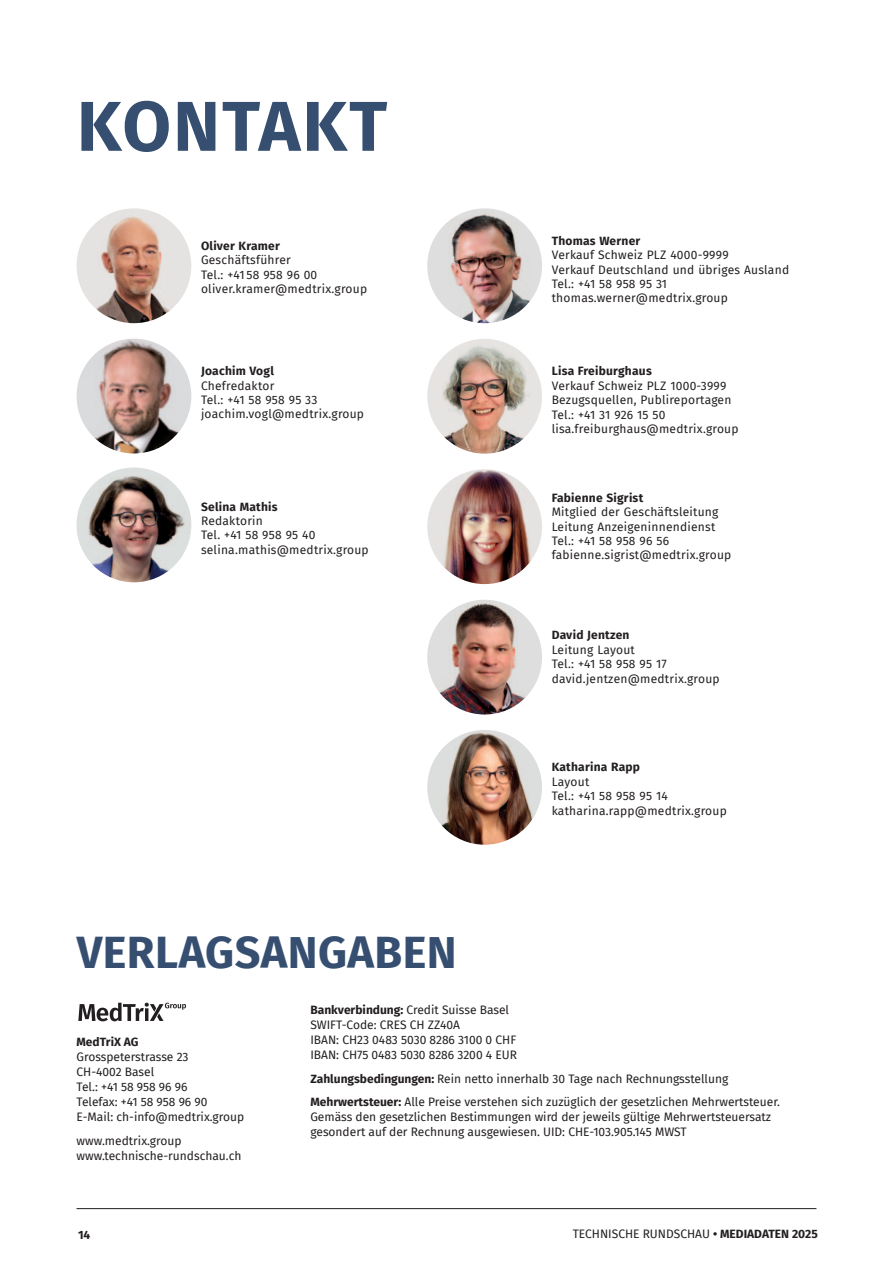
<style>
.page{position:relative;width:893px;height:1263px;background:#fff}
.page>*{position:absolute;margin:0;border:0;box-sizing:border-box;transform-origin:0 0}
.t1{font:700 70.5px "Fira Sans";letter-spacing:.03em;color:#364f71}
._04_Kastentext_8_11{font:700 45px "Fira Sans";letter-spacing:.01em;color:#364f71}
.Copy_8pt_black{font:12px/14.4px "Fira Sans";letter-spacing:.02em;color:#231f20}
._03_Fliesstext_8_11{font:12px/15px "Fira Sans";color:#231f20}
.Copy_8pt_black-2{font:700 12px/14.4px "Fira Sans";letter-spacing:.02em;color:#231f20}
.s1{font-weight:700}
.s2{font-weight:400}
</style>
<div class="page">
<hr style="left:77px;top:1208px;width:739px;height:1px;background:#231f20">
<img style="left:427px;top:208px;width:115px;height:115px;border-radius:57px">
<img style="left:427px;top:339px;width:115px;height:115px;border-radius:57px">
<img style="left:427px;top:469px;width:115px;height:115px;border-radius:57px">
<img style="left:427px;top:600px;width:115px;height:114px;border-radius:57px">
<img style="left:77px;top:467px;width:114px;height:115px;border-radius:57px">
<img style="left:77px;top:339px;width:114px;height:114px;border-radius:57px">
<img style="left:77px;top:208px;width:114px;height:115px;border-radius:57px">
<svg style="left:78px;top:1003px;width:108px;height:18px"></svg>
<img style="left:427px;top:730px;width:115px;height:115px;border-radius:57px">
<p class="t1" style="left:77px;top:67px;width:312px">KONTAKT</p>
<p class="Copy_8pt_black" style="left:201px;top:238px;width:168px"><span class="s1">Oliver Kramer<br></span>Geschäftsführer<br>Tel.: +41 58 958 96 00 oliver.kramer@medtrix.group</p>
<p class="Copy_8pt_black-2" style="left:201px;top:363px;width:74px">Joachim Vogl</p>
<p class="Copy_8pt_black" style="left:201px;top:378px;width:75px">Chefredaktor</p>
<p class="Copy_8pt_black" style="left:201px;top:392px;width:118px">Tel.: +41 58 958 95 33</p>
<p class="Copy_8pt_black" style="left:201px;top:407px;width:165px">joachim.vogl@medtrix.group</p>
<p class="Copy_8pt_black-2" style="left:201px;top:498px;width:78px">Selina Mathis</p>
<p class="Copy_8pt_black" style="left:201px;top:513px;width:63px">Redaktorin</p>
<p class="Copy_8pt_black" style="left:201px;top:528px;width:116px">Tel. +41 58 958 95 40</p>
<p class="Copy_8pt_black" style="left:201px;top:542px;width:169px">selina.mathis@medtrix.group</p>
<p class="_04_Kastentext_8_11" style="left:77px;top:915px;width:381px">VERLAGSANGABEN</p>
<p class="Copy_8pt_black-2" style="left:552px;top:233px;width:90px">Thomas Werner</p>
<p class="Copy_8pt_black" style="left:552px;top:248px;width:239px">Verkauf Schweiz PLZ 4000-9999<br>Verkauf Deutschland und übriges Ausland</p>
<p class="Copy_8pt_black" style="left:552px;top:276px;width:117px">Tel.: +41 58 958 95 31</p>
<p class="Copy_8pt_black" style="left:552px;top:291px;width:178px">thomas.werner@medtrix.group</p>
<p class="Copy_8pt_black-2" style="left:552px;top:363px;width:102px">Lisa Freiburghaus</p>
<p class="Copy_8pt_black" style="left:552px;top:378px;width:176px">Verkauf Schweiz PLZ 1000-3999</p>
<p class="Copy_8pt_black" style="left:552px;top:392px;width:181px">Bezugsquellen, Publireportagen</p>
<p class="Copy_8pt_black" style="left:552px;top:407px;width:115px">Tel.: +41 31 926 15 50</p>
<p class="Copy_8pt_black" style="left:552px;top:421px;width:188px">lisa.freiburghaus@medtrix.group</p>
<p class="Copy_8pt_black" style="left:552px;top:490px;width:168px"><span class="s1">Fabienne Sigrist<br></span>Mitglied der Geschäftsleitung</p>
<p class="Copy_8pt_black" style="left:552px;top:519px;width:165px">Leitung Anzeigeninnendienst</p>
<p class="Copy_8pt_black" style="left:552px;top:533px;width:181px">Tel.: +41 58 958 96 56 fabienne.sigrist@medtrix.group</p>
<p class="Copy_8pt_black-2" style="left:552px;top:627px;width:79px">David Jentzen</p>
<p class="Copy_8pt_black" style="left:552px;top:642px;width:85px">Leitung Layout</p>
<p class="Copy_8pt_black" style="left:552px;top:656px;width:117px">Tel.: +41 58 958 95 17</p>
<p class="Copy_8pt_black" style="left:552px;top:671px;width:169px">david.jentzen@medtrix.group</p>
<p class="Copy_8pt_black-2" style="left:552px;top:759px;width:90px">Katharina Rapp<br><span class="s2">Layout</span></p>
<p class="Copy_8pt_black" style="left:552px;top:788px;width:177px">Tel.: +41 58 958 95 14 katharina.rapp@medtrix.group</p>
<p class="_03_Fliesstext_8_11" style="left:77px;top:1034px;width:169px"><span class="s1">MedTriX AG<br></span>Grosspeterstrasse 23<br>CH-4002 Basel<br>Tel.: +41 58 958 96 96<br>Telefax: +41 58 958 96 90<br>E-Mail: ch-info@medtrix.group</p>
<p class="_03_Fliesstext_8_11" style="left:77px;top:1133px;width:166px">www.medtrix.group www.technische-rundschau.ch</p>
<p class="_03_Fliesstext_8_11" style="left:310px;top:1002px;width:208px"><span class="s1">Bankverbindung:</span> Credit Suisse Basel SWIFT-Code: CRES CH ZZ40A<br>IBAN: CH23 0483 5030 8286 3100 0 CHF IBAN: CH75 0483 5030 8286 3200 4 EUR</p>
<p class="_03_Fliesstext_8_11" style="left:310px;top:1071px;width:419px"><span class="s1">Zahlungsbedingungen:</span> Rein netto innerhalb 30 Tage nach Rechnungsstellung</p>
<p class="_03_Fliesstext_8_11" style="left:310px;top:1094px;width:471px"><span class="s1">Mehrwertsteuer:</span> Alle Preise verstehen sich zuzüglich der gesetzlichen Mehrwertsteuer.<br>Gemäss den gesetzlichen Bestimmungen wird der jeweils gültige Mehrwertsteuersatz gesondert auf der Rechnung ausgewiesen. UID: CHE-103.905.145 MWST</p>
<p class="Copy_8pt_black-2" style="left:78px;top:1226px;width:14px">14</p>
<p class="_03_Fliesstext_8_11" style="left:573px;top:1226px;width:247px">TECHNISCHE RUNDSCHAU <span class="s1">• MEDIADATEN 2025</span></p>
</div>
